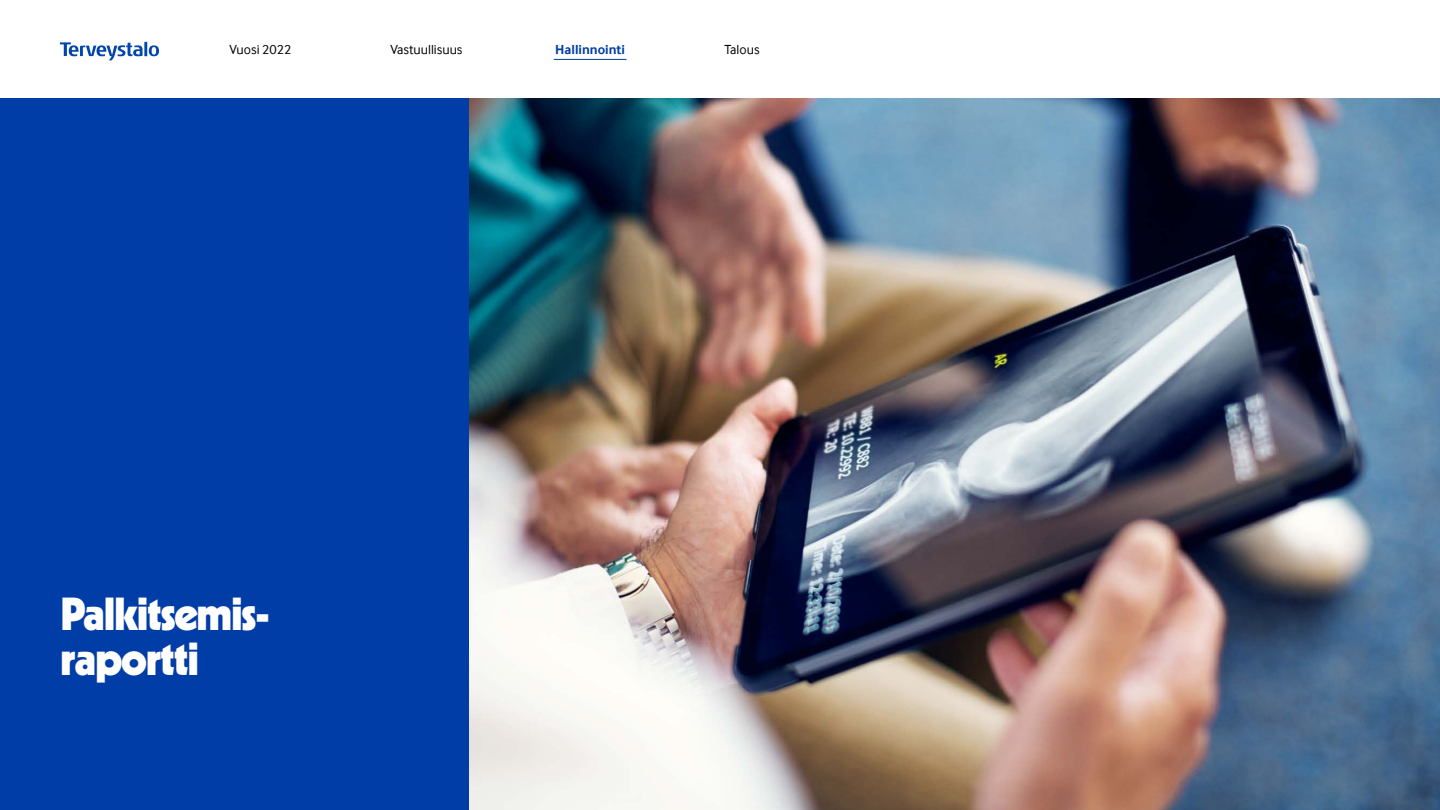
<style>
.page{position:relative;width:1440px;height:810px;background:#fff}
.page>*{position:absolute;margin:0;border:0;box-sizing:border-box;transform-origin:0 0}
.t1{font:900 45px/45px "Kabel LT Std";letter-spacing:-.03em;color:#fff}
.t2{font:13.5px "Inter Face";color:#000}
.t3{font:700 13.5px "Inter Face";color:#003da6}
</style>
<div class="page">
<img style="left:468px;top:99px;width:972px;height:711px">
<hr style="left:144px;top:42px;width:3px;height:14px;background:#0046ad">
<svg style="left:149px;top:45px;width:10px;height:11px"></svg>
<svg style="left:60px;top:42px;width:83px;height:18px"></svg>
<hr style="left:554px;top:59px;width:73px;height:1px;background:#003da6">
<div style="left:0;top:99px;width:468px;height:711px;background:#003da6"></div>
<p class="t2" style="left:230px;top:42px;width:63px">Vuosi 2022</p>
<p class="t2" style="left:390px;top:42px;width:74px">Vastuullisuus</p>
<p class="t3" style="left:555px;top:42px;width:71px">Hallinnointi</p>
<p class="t2" style="left:725px;top:42px;width:37px">Talous</p>
<h1 class="t1" style="left:60px;top:591px;width:211px">Palkitsemis&shy;raportti</h1>
</div>
